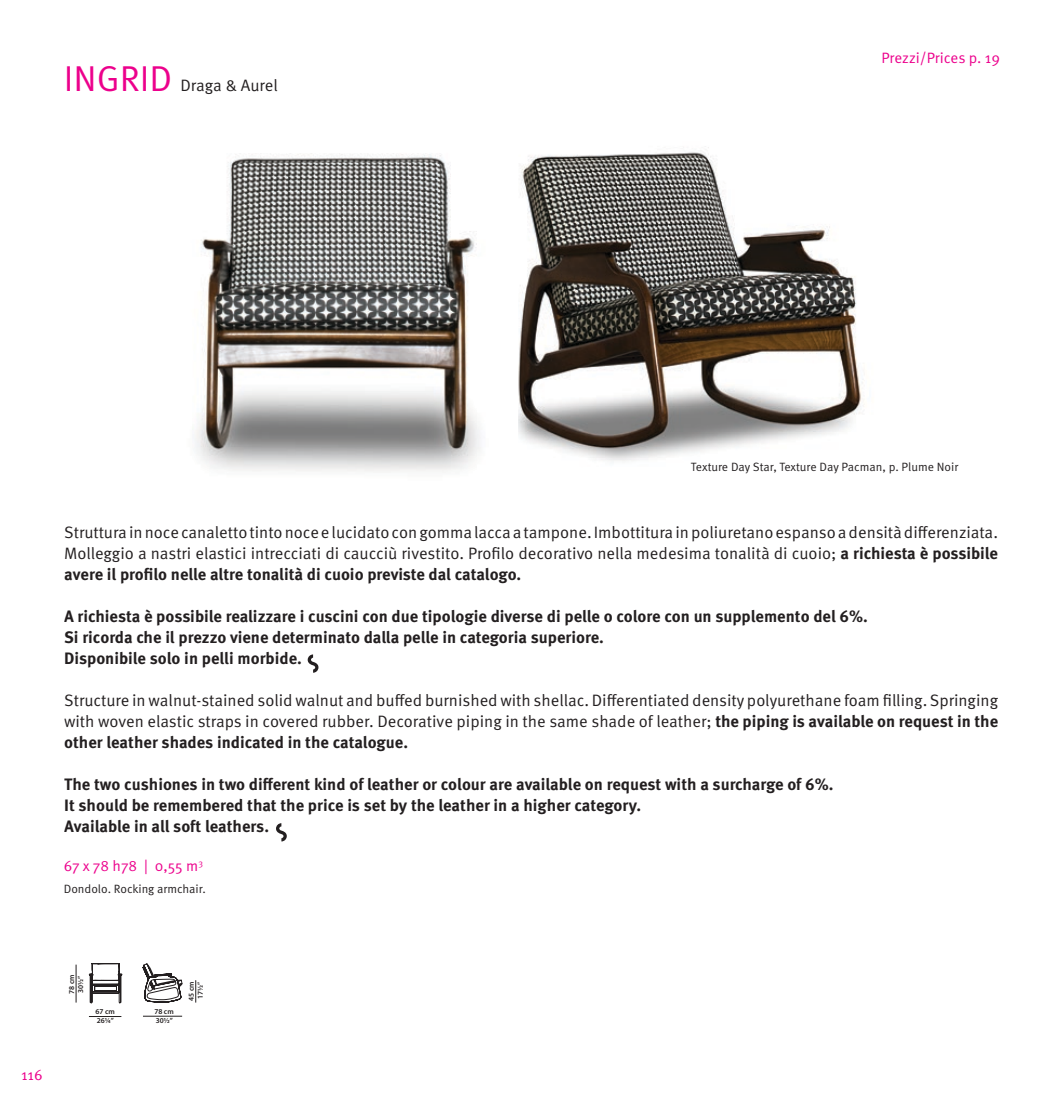
<style>
.page{position:relative;width:1063px;height:1106px;background:#fff}
.page>*{position:absolute;margin:0;border:0;box-sizing:border-box;transform-origin:0 0}
.t1{font:16.5px/21px "Meta Pro";color:#231f20;text-align:justify}
.t2{font:700 16.5px/21px "Meta Pro";color:#231f20}
.t3{font:15px "Meta Pro";color:#ec008c}
.t4{font:12px "Meta Pro";color:#231f20}
.t5{font:600 7.5px/9px "Myriad Pro";color:#231f20}
.s1{font-size:36px;color:#ec008c}
.s2{font-weight:700}
</style>
<div class="page">
<img style="left:518px;top:147px;width:347px;height:315px">
<img style="left:195px;top:153px;width:286px;height:319px">
<svg style="left:89px;top:963px;width:94px;height:40px"></svg>
<hr style="left:76px;top:964px;width:1px;height:38px;background:#231f20">
<svg style="left:195px;top:980px;width:1px;height:22px"></svg>
<hr style="left:89px;top:1016px;width:32px;height:1px;background:#231f20">
<hr style="left:143px;top:1016px;width:39px;height:1px;background:#231f20">
<svg style="left:276px;top:823px;width:11px;height:18px"></svg>
<svg style="left:308px;top:654px;width:10px;height:18px"></svg>
<p class="t1" style="left:64px;top:76px;width:216px"><span class="s1">INGRID</span> Draga &amp; Aurel</p>
<p class="t3" style="left:881px;top:48px;width:120px">Prezzi/Prices p. 19</p>
<p class="t4" style="left:691px;top:459px;width:269px">Texture Day Star, Texture Day Pacman, p. Plume Noir</p>
<p class="t1" style="left:64px;top:522px;width:935px">Struttura in noce canaletto tinto noce e lucidato con gomma lacca a tampone. Imbottitura in poliuretano espanso a densità differenziata.<br>Molleggio a nastri elastici intrecciati di caucciù rivestito. Profilo decorativo nella medesima tonalità di cuoio; <span class="s2">a richiesta è possibile avere il profilo nelle altre tonalità di cuoio previste dal catalogo.</span></p>
<p class="t2" style="left:64px;top:606px;width:805px">A richiesta è possibile realizzare i cuscini con due tipologie diverse di pelle o colore con un supplemento del 6%.<br>Si ricorda che il prezzo viene determinato dalla pelle in categoria superiore.<br>Disponibile solo in pelli morbide.</p>
<p class="t1" style="left:64px;top:690px;width:935px">Structure in walnut-stained solid walnut and buffed burnished with shellac. Differentiated density polyurethane foam filling. Springing with woven elastic straps in covered rubber. Decorative piping in the same shade of leather; <span class="s2">the piping is available on request in the other leather shades indicated in the catalogue.</span></p>
<p class="t2" style="left:64px;top:774px;width:771px">The two cushiones in two different kind of leather or colour are available on request with a surcharge of 6%.<br>It should be remembered that the price is set by the leather in a higher category.<br>Available in all soft leathers.</p>
<p class="t3" style="left:64px;top:856px;width:141px">67 x 78 h78 | 0,55 m<sup>3</sup></p>
<p class="t4" style="left:64px;top:881px;width:144px">Dondolo. Rocking armchair.</p>
<p class="t3" style="left:21px;top:1065px;width:23px">116</p>
<p class="t5" style="left:67px;top:994px;width:21px;rotate:-90deg">78 cm<br>30½”</p>
<p class="t5" style="left:187px;top:1000px;width:21px;rotate:-90deg">45 cm<br>17½”</p>
<p class="t5" style="left:95px;top:1007px;width:21px">67 cm<br>26¼”</p>
<p class="t5" style="left:154px;top:1007px;width:21px">78 cm<br>30½”</p>
</div>
